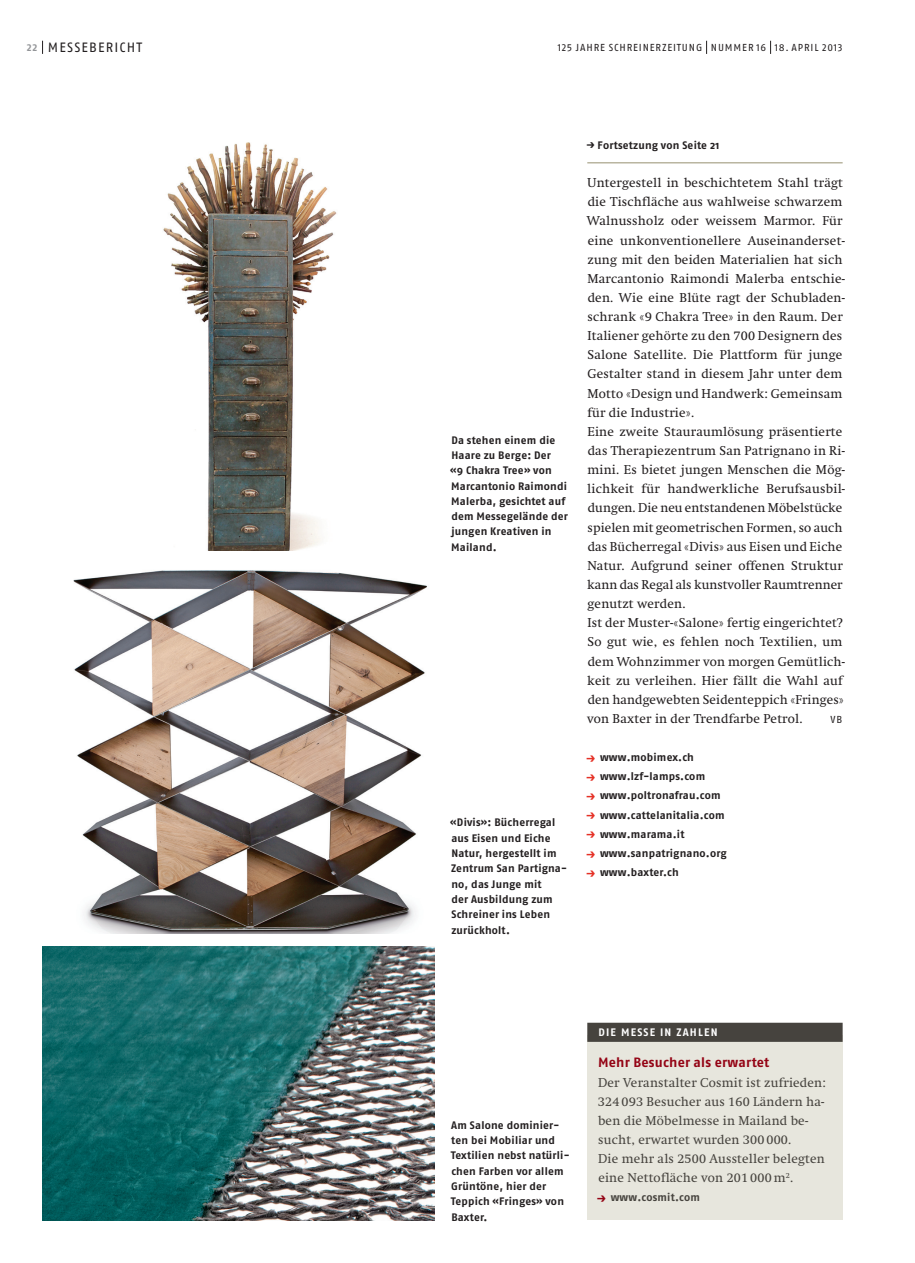
<style>
.page{position:relative;width:915px;height:1263px;background:#fff}
.page>*{position:absolute;margin:0;border:0;box-sizing:border-box;transform-origin:0 0}
.t1{font:700 13.5px "Fago OT";letter-spacing:.02em;color:#940415}
.t2{font:13.5px "Fago OT";letter-spacing:.085em;color:#231f20}
.t3{font:12.75px/19.2px "Swift";letter-spacing:.02em;color:#231f20}
.t4{font:12.75px/19.2px "Swift";letter-spacing:.02em;color:#46433e}
.t5{font:700 10.8px/15.3px "Fago OT";letter-spacing:.02em;color:#231f20}
.t6{font:700 10.8px "Fago OT";color:#fff}
.t7{font:700 10.8px "Fago OT";letter-spacing:.02em;color:#46433e}
.t8{font:10.2px "Fago OT";letter-spacing:.085em;color:#231f20}
.s1{font-weight:700;font-size:10.2px;color:#939598}
.s2{font-size:12px;color:#e53025}
.s3{font-size:12px;color:#940415}
</style>
<div class="page">
<svg style="left:42px;top:41px;width:1px;height:13px"></svg>
<svg style="left:706px;top:41px;width:1px;height:13px"></svg>
<svg style="left:770px;top:41px;width:1px;height:13px"></svg>
<hr style="left:587px;top:162px;width:255px;height:2px;background:#b9b5a0">
<div style="left:587px;top:1035px;width:255px;height:185px;background:#e7e6dd"></div>
<div style="left:587px;top:1023px;width:255px;height:19px;background:#46433e"></div>
<img style="left:163px;top:142px;width:174px;height:409px">
<img style="left:73px;top:570px;width:354px;height:363px">
<img style="left:43px;top:946px;width:391px;height:274px">
<p class="t2" style="left:27px;top:39px;width:117px"><span class="s1">22</span> MESSEBERICHT</p>
<p class="t8" style="left:557px;top:41px;width:36px">125 JAHRE</p>
<p class="t8" style="left:608px;top:41px;width:7px">SCHREI</p>
<p class="t8" style="left:642px;top:41px;width:201px">NERZEITUNG NU MMER 16 18. APRI L 2013</p>
<p class="t5" style="left:450px;top:432px;width:119px">Da stehen einem die<br>Haare zu Berge: Der<br>«9 Chakra Tree» von<br>Marcantonio Raimondi<br>Malerba, gesichtet auf dem Messegelände der jungen Kreativen in<br>Mailand.</p>
<p class="t5" style="left:450px;top:815px;width:118px">«Divis»: Bücherregal aus Eisen und Eiche<br>Natur, hergestellt im<br>Zentrum San Partigna&shy;no, das Junge mit<br>der Ausbildung zum<br>Schreiner ins Leben zurückholt.</p>
<p class="t5" style="left:585px;top:138px;width:135px">→ Fortsetzung von Seite 21</p>
<p class="t3" style="left:586px;top:173px;width:260px">Untergestell in beschichtetem Stahl trägt die Tischfläche aus wahlweise schwarzem Walnussholz oder weissem Marmor. Für eine unkonventionellere Auseinanderset&shy;zung mit den beiden Materialien hat sich Marcantonio Raimondi Malerba entschie&shy;den. Wie eine Blüte ragt der Schubladen&shy;schrank «9 Chakra Tree» in den Raum. Der Italiener gehörte zu den 700 Designern des Salone Satellite. Die Plattform für junge Gestalter stand in diesem Jahr unter dem Motto «Design und Handwerk: Gemeinsam für die Industrie».<br>Eine zweite Stauraumlösung präsentierte das Therapiezentrum San Patrignano in Ri&shy;mini. Es bietet jungen Menschen die Mög&shy;lichkeit für handwerkliche Berufsausbil&shy;dungen. Die neu entstandenen Möbelstücke spielen mit geometrischen Formen, so auch das Bücherregal «Divis» aus Eisen und Eiche Natur. Aufgrund seiner offenen Struktur kann das Regal als kunstvoller Raumtrenner genutzt werden.<br>Ist der Muster-«Salone» fertig eingerichtet?<br>So gut wie, es fehlen noch Textilien, um dem Wohnzimmer von morgen Gemütlich&shy;keit zu verleihen. Hier fällt die Wahl auf den handgewebten Seidenteppich «Fringes» von Baxter in der Trendfarbe Petrol.</p>
<p class="t8" style="left:830px;top:713px;width:13px">VB</p>
<p class="t5" style="left:585px;top:750px;width:110px"><span class="s2">→</span> www.mobimex.ch</p>
<p class="t5" style="left:585px;top:769px;width:121px"><span class="s2">→</span> www.lzf-lamps.com</p>
<p class="t5" style="left:585px;top:788px;width:136px"><span class="s2">→</span> www.poltronafrau.com</p>
<p class="t5" style="left:585px;top:807px;width:140px"><span class="s2">→</span> www.cattelanitalia.com</p>
<p class="t5" style="left:585px;top:826px;width:100px"><span class="s2">→</span> www.marama.it</p>
<p class="t5" style="left:585px;top:845px;width:142px"><span class="s2">→</span> www.sanpatrignano.org</p>
<p class="t5" style="left:585px;top:864px;width:94px"><span class="s2">→</span> www.baxter.ch</p>
<p class="t5" style="left:450px;top:1117px;width:120px">Am Salone dominier&shy;ten bei Mobiliar und<br>Textilien nebst natürli&shy;chen Farben vor allem<br>Grüntöne, hier der<br>Teppich «Fringes» von<br>Baxter.</p>
<p class="t6" style="left:598px;top:1026px;width:40px">Die Messe</p>
<p class="t6" style="left:660px;top:1026px;width:31px">in Zahlen</p>
<p class="t1" style="left:598px;top:1054px;width:173px">Mehr Besucher als erwartet</p>
<p class="t4" style="left:597px;top:1073px;width:229px">Der Veranstalter Cosmit ist zufrieden:<br>324 093 Besucher aus 160 Ländern ha&shy;ben die Möbelmesse in Mailand be&shy;sucht, erwartet wurden 300 000.<br>Die mehr als 2500 Aussteller belegten eine Nettofläche von 201 000 m<sup>2</sup>.</p>
<p class="t7" style="left:596px;top:1191px;width:105px"><span class="s3">→</span> www.cosmit.com</p>
</div>
